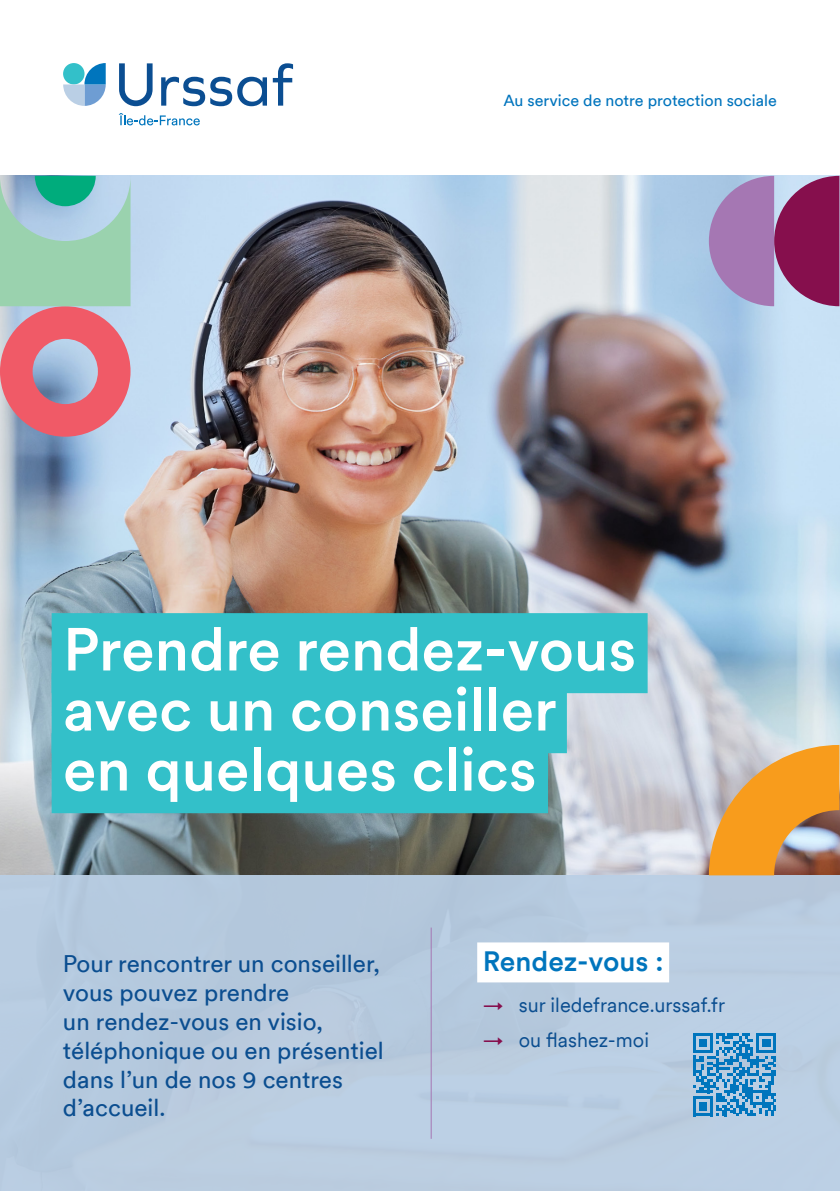
<style>
.page{position:relative;width:840px;height:1191px;background:#fff}
.page>*{position:absolute;margin:0;border:0;box-sizing:border-box;transform-origin:0 0}
.t1{font:500 60px "Circular";color:#fff}
.t2{font:500 28px "Circular";color:#0075bd}
.t3{font:24px/28.8px "Circular";color:#0b4e90}
.t4{font:20px "Circular";color:#0b4e90}
.t5{font:16px "Circular";color:#0074bd}
.s1{color:#860f4d}
</style>
<div class="page">
<img style="left:0;top:176px;width:839px;height:1015px">
<svg style="left:63px;top:63px;width:43px;height:43px"></svg>
<svg style="left:119px;top:63px;width:33px;height:43px"></svg>
<svg style="left:161px;top:77px;width:106px;height:29px"></svg>
<svg style="left:273px;top:63px;width:20px;height:43px"></svg>
<svg style="left:119px;top:113px;width:81px;height:12px"></svg>
<div style="left:52px;top:613px;width:595px;height:80px;background:#33c0c9"></div>
<div style="left:52px;top:673px;width:514px;height:80px;background:#33c0c9"></div>
<div style="left:52px;top:733px;width:495px;height:80px;background:#33c0c9"></div>
<div style="left:0;top:875px;width:838px;height:316px;background:#bacfe5"></div>
<div style="left:477px;top:942px;width:191px;height:40px;background:#fff"></div>
<svg style="left:692px;top:1033px;width:83px;height:83px"></svg>
<hr style="left:430px;top:927px;width:1px;height:211px;background:#a577b3">
<svg style="left:708px;top:745px;width:130px;height:130px;background:#daa057"></svg>
<svg style="left:0;top:176px;width:130px;height:261px;background:#b3a8a8"></svg>
<svg style="left:708px;top:176px;width:130px;height:130px;background:#9c6499"></svg>
<p class="t5" style="left:503px;top:89px;width:275px">Au service de notre protection sociale</p>
<p class="t1" style="left:63px;top:608px;width:574px">Prendre rendez-vous</p>
<p class="t1" style="left:63px;top:668px;width:495px">avec un conseiller</p>
<p class="t1" style="left:63px;top:728px;width:475px">en quelques clics</p>
<p class="t3" style="left:63px;top:948px;width:322px">Pour rencontrer un conseiller, vous pouvez prendre<br>un rendez-vous en visio, téléphonique ou en présentiel dans l’un de nos 9 centres d’accueil.</p>
<p class="t2" style="left:482px;top:942px;width:182px">Rendez-vous :</p>
<p class="t4" style="left:482px;top:991px;width:243px"><span class="s1">→</span> sur iledefrance.urssaf.fr</p>
<p class="t4" style="left:482px;top:1027px;width:168px"><span class="s1">→</span> ou flashez-moi</p>
</div>
